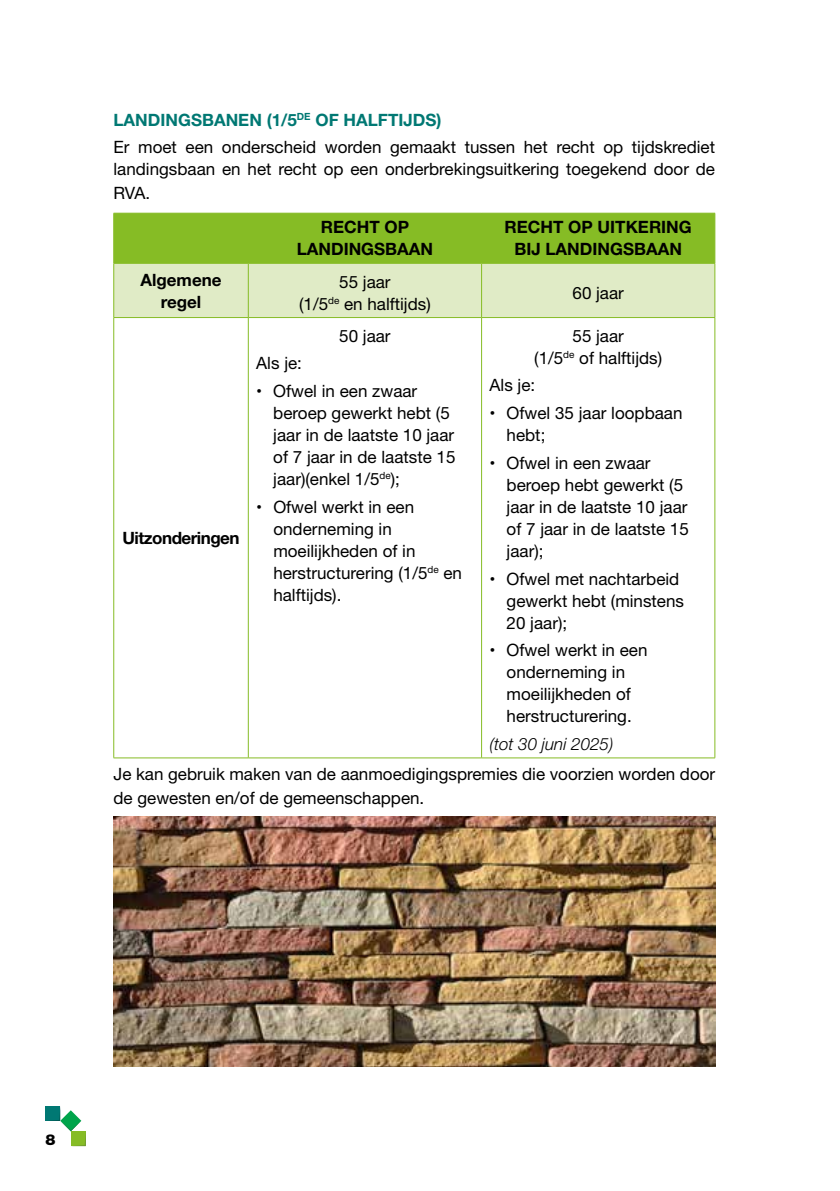
<style>
.page{position:relative;width:840px;height:1191px;background:#fff}
.page>*{position:absolute;margin:0;border:0;box-sizing:border-box;transform-origin:0 0}
.t1{font:17px/22px "Helvetica Neue";color:#000}
.t2{font:700 17px/22px "Helvetica Neue LT Pro";color:#000;text-align:center}
.t3{font:700 17px "Helvetica Neue LT Pro";color:#007873}
.t4{font:italic 300 17px "Helvetica Neue LT Pro";color:#000}
.t5{font:700 17px "Helvetica Neue LT Pro";letter-spacing:-.03em;color:#000}
.t6{font:900 15px "Helvetica Neue LT Std";color:#000}
</style>
<div class="page">
<svg style="left:45px;top:1106px;width:41px;height:40px"></svg>
<svg style="left:114px;top:214px;width:600px;height:103px;background:#b4d478"></svg>
<svg style="left:114px;top:318px;width:600px;height:439px"></svg>
<hr style="left:113px;top:213px;width:135px;height:1px;background:#86bc25">
<hr style="left:113px;top:213px;width:1px;height:50px;background:#86bc25">
<hr style="left:248px;top:213px;width:233px;height:1px;background:#86bc25">
<hr style="left:248px;top:213px;width:1px;height:50px;background:#86bc25">
<hr style="left:481px;top:213px;width:233px;height:1px;background:#86bc25">
<hr style="left:481px;top:213px;width:1px;height:50px;background:#86bc25">
<hr style="left:714px;top:213px;width:1px;height:50px;background:#86bc25">
<hr style="left:113px;top:263px;width:135px;height:1px;background:#86bc25">
<hr style="left:248px;top:263px;width:233px;height:1px;background:#86bc25">
<hr style="left:481px;top:263px;width:233px;height:1px;background:#86bc25">
<hr style="left:113px;top:264px;width:1px;height:53px;background:#86bc25">
<hr style="left:248px;top:264px;width:1px;height:53px;background:#86bc25">
<hr style="left:481px;top:264px;width:1px;height:53px;background:#86bc25">
<hr style="left:714px;top:264px;width:1px;height:53px;background:#86bc25">
<hr style="left:113px;top:317px;width:135px;height:1px;background:#86bc25">
<hr style="left:113px;top:318px;width:1px;height:439px;background:#86bc25">
<hr style="left:248px;top:317px;width:233px;height:1px;background:#86bc25">
<hr style="left:248px;top:318px;width:1px;height:439px;background:#86bc25">
<hr style="left:481px;top:317px;width:233px;height:1px;background:#86bc25">
<hr style="left:481px;top:318px;width:1px;height:439px;background:#86bc25">
<hr style="left:714px;top:318px;width:1px;height:439px;background:#86bc25">
<hr style="left:113px;top:757px;width:135px;height:1px;background:#86bc25">
<hr style="left:248px;top:757px;width:233px;height:1px;background:#86bc25">
<hr style="left:481px;top:757px;width:233px;height:1px;background:#86bc25">
<img style="left:113px;top:816px;width:601px;height:250px">
<p class="t3" style="left:113px;top:109px;width:329px">LANDINGSBANEN (1/5<sup>DE</sup> OF HALFTIJDS)</p>
<p class="t1" style="left:113px;top:137px;width:602px">Er moet een onderscheid worden gemaakt tussen het recht op tijdskrediet landingsbaan en het recht op een onderbrekingsuitkering toegekend door de</p>
<p class="t1" style="left:113px;top:183px;width:38px">RVA.</p>
<p class="t2" style="left:296px;top:216px;width:138px">RECHT OP<br>LANDINGSBAAN</p>
<p class="t2" style="left:504px;top:216px;width:188px">RECHT OP UITKERING<br>BIJ LANDINGSBAAN</p>
<p class="t2" style="left:140px;top:268px;width:83px">Algemene regel</p>
<p class="t1" style="left:299px;top:271px;width:133px;text-align:center">55 jaar<br>(1/5<sup>de</sup> en halftijds)</p>
<p class="t1" style="left:572px;top:282px;width:53px">60 jaar</p>
<p class="t1" style="left:534px;top:326px;width:129px;text-align:center">55 jaar<br>(1/5<sup>de</sup> of halftijds)</p>
<p class="t1" style="left:339px;top:326px;width:53px">50 jaar</p>
<p class="t1" style="left:256px;top:353px;width:47px">Als je:</p>
<p class="t1" style="left:273px;top:381px;width:184px;text-indent:-17px">• Ofwel in een zwaar beroep gewerkt hebt (5 jaar in de laatste 10 jaar of 7 jaar in de laatste 15 jaar)(enkel 1/5<sup>de</sup>);</p>
<p class="t1" style="left:273px;top:497px;width:190px;text-indent:-17px">• Ofwel werkt in een onderneming in moeilijkheden of in herstructurering (1/5<sup>de</sup> en halftijds).</p>
<p class="t1" style="left:489px;top:375px;width:47px">Als je:</p>
<p class="t1" style="left:506px;top:403px;width:177px;text-indent:-17px">• Ofwel 35 jaar loopbaan hebt;</p>
<p class="t1" style="left:506px;top:453px;width:184px;text-indent:-17px">• Ofwel in een zwaar beroep hebt gewerkt (5 jaar in de laatste 10 jaar of 7 jaar in de laatste 15 jaar);</p>
<p class="t1" style="left:506px;top:568px;width:179px;text-indent:-17px">• Ofwel met nachtarbeid gewerkt hebt (minstens<br>20 jaar);</p>
<p class="t1" style="left:489px;top:640px;width:159px;text-align:center">• Ofwel werkt in een onderneming in moeilijkheden of herstructurering.</p>
<p class="t4" style="left:489px;top:733px;width:125px">(tot 30 juni 2025)</p>
<p class="t1" style="left:113px;top:763px;width:603px;line-height:24px">Je kan gebruik maken van de aanmoedigingspremies die voorzien worden door de gewesten en/of de gemeenschappen.</p>
<p class="t5" style="left:122px;top:527px;width:119px">Uitzonderingen</p>
<p class="t6" style="left:45px;top:1130px;width:12px">8</p>
</div>
